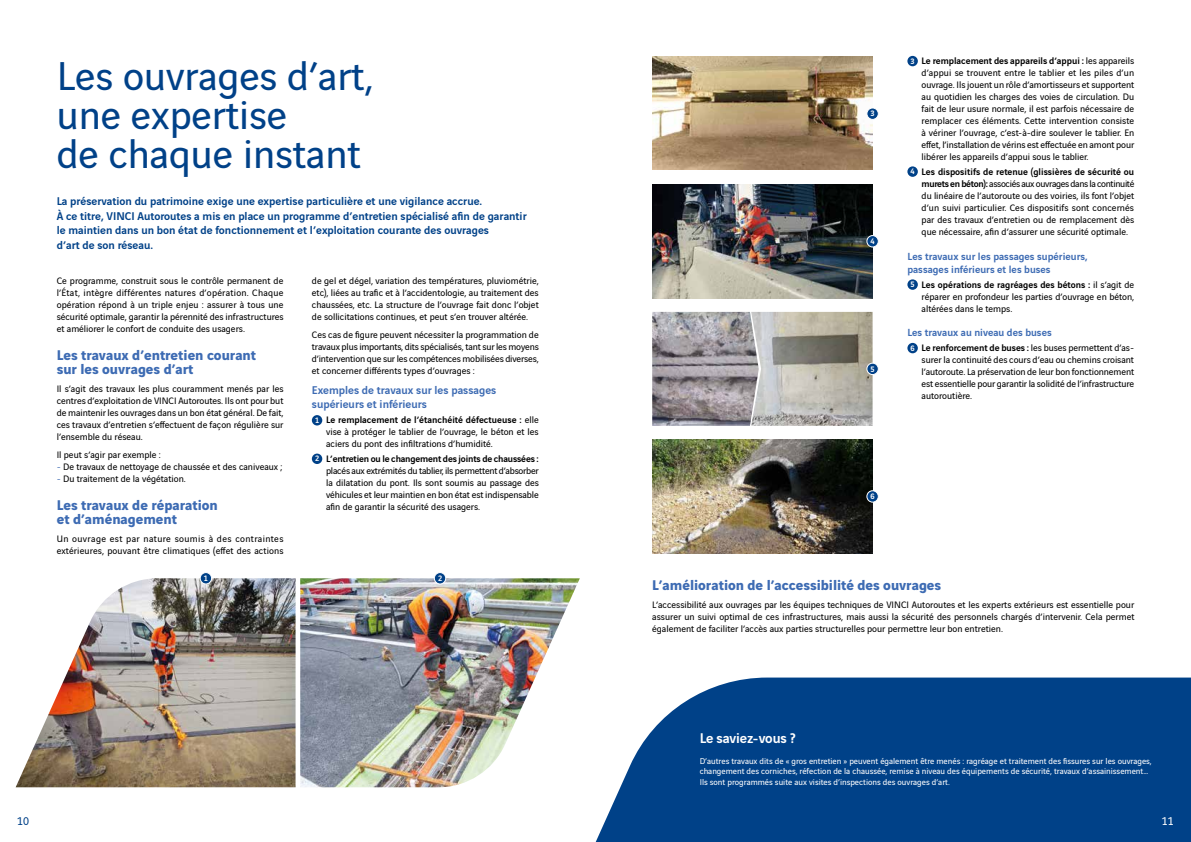
<style>
.page{position:relative;width:1191px;height:842px;background:#fff}
.page>*{position:absolute;margin:0;border:0;box-sizing:border-box;transform-origin:0 0}
.t1{font:43px/39px "Vinci Sans";color:#004188}
.t2{font:700 15px/14px "Vinci Sans";color:#3d6bb3}
.t3{font:500 15px "Vinci Sans";letter-spacing:-.01em;color:#fff}
.t4{font:500 12px/14.4px "Vinci Sans";color:#004188}
.t5{font:500 12px/14.4px "Vinci Sans";color:#3d6bb3}
.t6{font:12px "Vinci Sans";color:#004188}
.t7{font:12px "Vinci Sans";color:#fff}
.t8{font:500 11px/13.2px "Vinci Sans";color:#3d6bb3}
.t9{font:10px/12px "Vinci Sans";color:#000;text-align:justify}
.t10{font:500 10px "Vinci Sans";letter-spacing:-.015em;color:#000}
.t11{font:9px/10.8px "Vinci Sans";color:#fff}
.t12{font:500 8.4px "Vinci Sans";color:#fff}
.s1{color:#3d6bb3}
.s2{font-weight:500}
</style>
<div class="page">
<img style="left:300px;top:578px;width:280px;height:209px">
<img style="left:16px;top:578px;width:279px;height:209px">
<div style="left:312px;top:454px;width:10px;height:10px;background:#004188;border-radius:50%"></div>
<div style="left:312px;top:415px;width:10px;height:10px;background:#004188;border-radius:50%"></div>
<div style="left:200px;top:573px;width:12px;height:11px;background:#004188;border-radius:50%"></div>
<div style="left:200px;top:572px;width:12px;height:12px;border:1px solid #fff;border-radius:50%"></div>
<svg style="left:478px;top:677px;width:713px;height:165px;fill:#004188"></svg>
<div style="left:907px;top:56px;width:11px;height:10px;background:#004188;border-radius:50%"></div>
<img style="left:652px;top:57px;width:220px;height:113px">
<div style="left:867px;top:108px;width:11px;height:11px;background:#004188;border-radius:50%"></div>
<div style="left:866px;top:107px;width:12px;height:13px;border:1px solid #fff;border-radius:50%"></div>
<div style="left:907px;top:166px;width:11px;height:11px;background:#004188;border-radius:50%"></div>
<img style="left:652px;top:184px;width:220px;height:114px">
<div style="left:867px;top:236px;width:11px;height:11px;background:#004188;border-radius:50%"></div>
<div style="left:866px;top:235px;width:12px;height:12px;border:1px solid #fff;border-radius:50%"></div>
<div style="left:907px;top:279px;width:11px;height:11px;background:#004188;border-radius:50%"></div>
<img style="left:652px;top:312px;width:99px;height:114px">
<img style="left:751px;top:312px;width:121px;height:114px">
<div style="left:867px;top:363px;width:11px;height:12px;background:#004188;border-radius:50%"></div>
<div style="left:866px;top:363px;width:12px;height:12px;border:1px solid #fff;border-radius:50%"></div>
<div style="left:907px;top:343px;width:11px;height:10px;background:#004188;border-radius:50%"></div>
<img style="left:652px;top:439px;width:220px;height:114px">
<div style="left:867px;top:491px;width:11px;height:11px;background:#004188;border-radius:50%"></div>
<div style="left:866px;top:490px;width:12px;height:13px;border:1px solid #fff;border-radius:50%"></div>
<div style="left:434px;top:573px;width:12px;height:11px;background:#004188;border-radius:50%"></div>
<div style="left:434px;top:572px;width:12px;height:12px;border:1px solid #fff;border-radius:50%"></div>
<h1 class="t1" style="left:57px;top:52px;width:318px">Les ouvrages d’art, une expertise<br>de chaque instant</h1>
<p class="t4" style="left:57px;top:193px;width:471px">La préservation du patrimoine exige une expertise particulière et une vigilance accrue.<br>À ce titre, VINCI Autoroutes a mis en place un programme d’entretien spécialisé afin de garantir le maintien dans un bon état de fonctionnement et l’exploitation courante des ouvrages<br>d’art de son réseau.</p>
<p class="t9" style="left:57px;top:274px;width:228px">Ce programme, construit sous le contrôle permanent de l’État, intègre différentes natures d’opération. Chaque opération répond à un triple enjeu : assurer à tous une sécurité optimale, garantir la pérennité des infrastructures et améliorer le confort de conduite des usagers.</p>
<h2 class="t2" style="left:57px;top:347px;width:201px">Les travaux d’entretien courant sur les ouvrages d’art</h2>
<p class="t9" style="left:57px;top:382px;width:228px">Il s’agit des travaux les plus couramment menés par les centres d’exploitation de VINCI Autoroutes. Ils ont pour but de maintenir les ouvrages dans un bon état général. De fait, ces travaux d’entretien s’effectuent de façon régulière sur l’ensemble du réseau.</p>
<p class="t9" style="left:57px;top:447px;width:106px">Il peut s’agir par exemple :</p>
<p class="t9" style="left:57px;top:459px;width:227px"><span class="s1">-</span> De travaux de nettoyage de chaussée et des caniveaux ;</p>
<p class="t9" style="left:57px;top:471px;width:131px"><span class="s1">-</span> Du traitement de la végétation.</p>
<h2 class="t2" style="left:57px;top:496px;width:163px">Les travaux de réparation et d’aménagement</h2>
<p class="t9" style="left:57px;top:531px;width:228px">Un ouvrage est par nature soumis à des contraintes extérieures, pouvant être climatiques (effet des actions</p>
<p class="t12" style="left:204px;top:572px;width:6px">1</p>
<p class="t9" style="left:312px;top:274px;width:228px">de gel et dégel, variation des températures, pluviométrie, etc), liées au trafic et à l’accidentologie, au traitement des chaussées, etc. La structure de l’ouvrage fait donc l’objet de sollicitations continues, et peut s’en trouver altérée.</p>
<p class="t9" style="left:312px;top:328px;width:228px">Ces cas de figure peuvent nécessiter la programmation de travaux plus importants, dits spécialisés, tant sur les moyens d’intervention que sur les compétences mobilisées diverses, et concerner différents types d’ouvrages :</p>
<p class="t5" style="left:312px;top:382px;width:186px">Exemples de travaux sur les passages supérieurs et inférieurs</p>
<p class="t9" style="left:326px;top:413px;width:214px"><span class="s2">Le remplacement de l’étanchéité défectueuse :</span> elle vise à protéger le tablier de l’ouvrage, le béton et les aciers du pont des infiltrations d’humidité.</p>
<p class="t10" style="left:326px;top:451px;width:214px">L’entretien ou le changement des joints de chaussées :</p>
<p class="t9" style="left:326px;top:464px;width:214px">placés aux extrémités du tablier, ils permettent d’absorber la dilatation du pont. Ils sont soumis au passage des véhicules et leur maintien en bon état est indispensable afin de garantir la sécurité des usagers.</p>
<p class="t12" style="left:315px;top:414px;width:6px">1</p>
<p class="t12" style="left:315px;top:452px;width:6px">2</p>
<p class="t12" style="left:438px;top:572px;width:6px">2</p>
<p class="t12" style="left:870px;top:107px;width:6px">3</p>
<p class="t12" style="left:870px;top:235px;width:6px">4</p>
<p class="t12" style="left:870px;top:362px;width:6px">5</p>
<p class="t9" style="left:921px;top:54px;width:214px"><span class="s2">Le remplacement des appareils d’appui :</span> les appareils d’appui se trouvent entre le tablier et les piles d’un ouvrage. Ils jouent un rôle d’amortisseurs et supportent au quotidien les charges des voies de circulation. Du fait de leur usure normale, il est parfois nécessaire de remplacer ces éléments. Cette intervention consiste à vériner l’ouvrage, c’est-à-dire soulever le tablier. En effet, l’installation de vérins est effectuée en amont pour libérer les appareils d’appui sous le tablier.</p>
<p class="t9" style="left:921px;top:165px;width:214px"><span class="s2">Les dispositifs de retenue (glissières de sécurité ou murets en béton) :</span> associés aux ouvrages dans la continuité du linéaire de l’autoroute ou des voiries, ils font l’objet d’un suivi particulier. Ces dispositifs sont concernés par des travaux d’entretien ou de remplacement dès que nécessaire, afin d’assurer une sécurité optimale.</p>
<p class="t8" style="left:907px;top:249px;width:182px">Les travaux sur les passages supérieurs, passages inférieurs et les buses</p>
<p class="t9" style="left:921px;top:278px;width:214px"><span class="s2">Les opérations de ragréages des bétons :</span> il s’agit de réparer en profondeur les parties d’ouvrage en béton, altérées dans le temps.</p>
<p class="t8" style="left:907px;top:325px;width:146px">Les travaux au niveau des buses</p>
<p class="t9" style="left:921px;top:341px;width:214px"><span class="s2">Le renforcement de buses :</span> les buses permettent d’as&shy;surer la continuité des cours d’eau ou chemins croisant l’autoroute. La préservation de leur bon fonctionnement est essentielle pour garantir la solidité de l’infrastructure autoroutière.</p>
<p class="t12" style="left:910px;top:55px;width:6px">3</p>
<p class="t12" style="left:910px;top:165px;width:6px">4</p>
<p class="t12" style="left:910px;top:278px;width:6px">5</p>
<p class="t12" style="left:910px;top:341px;width:6px">6</p>
<p class="t12" style="left:870px;top:490px;width:6px">6</p>
<h2 class="t2" style="left:652px;top:577px;width:290px">L’amélioration de l’accessibilité des ouvrages</h2>
<p class="t9" style="left:652px;top:598px;width:484px">L’accessibilité aux ouvrages par les équipes techniques de VINCI Autoroutes et les experts extérieurs est essentielle pour assurer un suivi optimal de ces infrastructures, mais aussi la sécurité des personnels chargés d’intervenir. Cela permet également de faciliter l’accès aux parties structurelles pour permettre leur bon entretien.</p>
<h2 class="t3" style="left:699px;top:727px;width:97px">Le saviez-vous ?</h2>
<p class="t11" style="left:699px;top:754px;width:453px">D’autres travaux dits de « gros entretien » peuvent également être menés : ragréage et traitement des fissures sur les ouvrages, changement des corniches, réfection de la chaussée, remise à niveau des équipements de sécurité, travaux d’assainissement…<br>Ils sont programmés suite aux visites d’inspections des ouvrages d’art.</p>
<p class="t6" style="left:17px;top:812px;width:13px">10</p>
<p class="t7" style="left:1161px;top:812px;width:13px">11</p>
</div>
